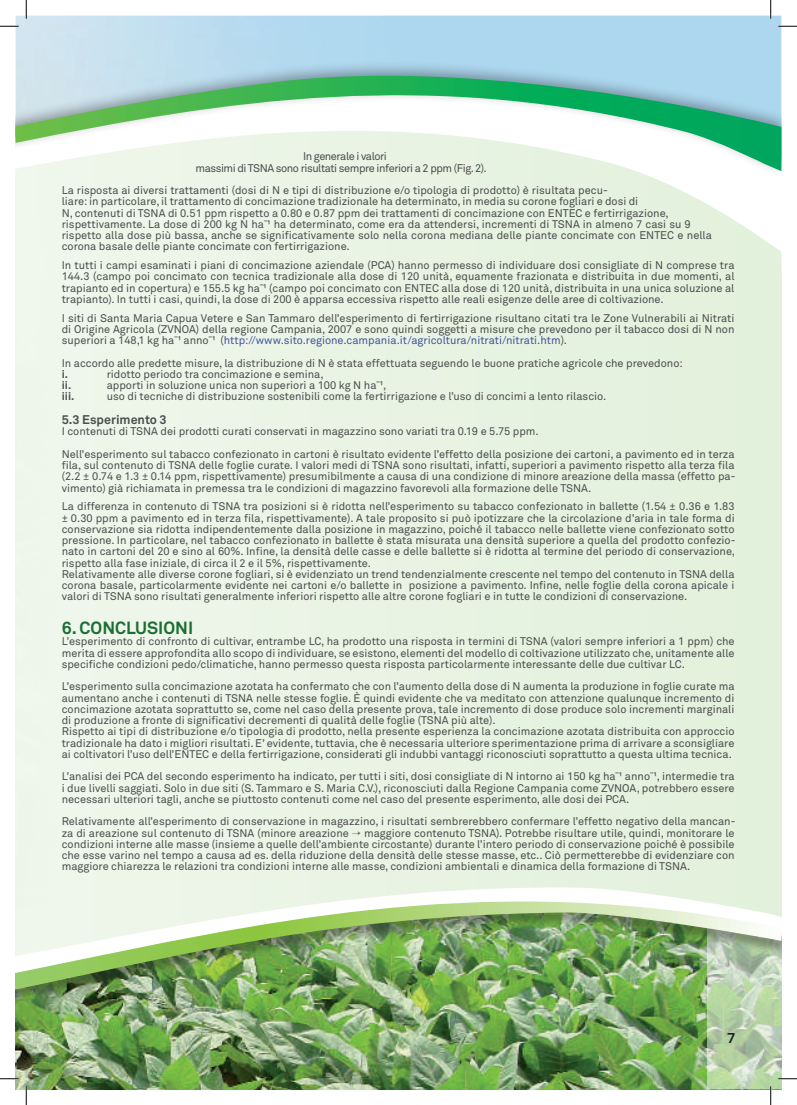
<style>
.page{position:relative;width:797px;height:1105px;background:#fff}
.page>*{position:absolute;margin:0;border:0;box-sizing:border-box;transform-origin:0 0}
.t1{font:700 17.5px "Akkurat";color:#1c6d35}
.t2{font:700 14.38px "Akkurat";color:#231f20}
.t3{font:700 12.5px "Akkurat";color:#4b4c4d}
.t4{font:11px/11.2px "Akkurat";color:#4b4c4d;text-align:justify}
.t5{font:11px/11.2px "Akkurat";letter-spacing:-.04em;color:#4b4c4d}
.t6{font:700 11px "Akkurat";color:#4b4c4d}
.s1{color:#43549a}
</style>
<div class="page">
<div style="left:55px;top:220px;width:726px;height:608px;background:#e8f3e4"></div>
<div style="left:16px;top:60px;width:765px;height:160px;background:#231f20;opacity:.4"></div>
<svg style="left:16px;top:66px;width:765px;height:105px"></svg>
<img style="left:16px;top:828px;width:765px;height:261px">
<svg style="left:0;top:25px;width:19px;height:2px"></svg>
<svg style="left:778px;top:25px;width:19px;height:2px"></svg>
<svg style="left:0;top:1078px;width:19px;height:1px"></svg>
<svg style="left:778px;top:1078px;width:19px;height:1px"></svg>
<svg style="left:25px;top:0;width:2px;height:19px"></svg>
<svg style="left:25px;top:1086px;width:2px;height:19px"></svg>
<svg style="left:770px;top:0;width:1px;height:19px"></svg>
<svg style="left:770px;top:1086px;width:1px;height:19px"></svg>
<p class="t5" style="left:195px;top:151px;width:293px;text-indent:108px">In generale i valori<br>massimi di TSNA sono risultati sempre inferiori a 2 ppm (Fig. 2).</p>
<p class="t4" style="left:62px;top:185px;width:651px;text-align:left">La risposta ai diversi trattamenti (dosi di N e tipi di distribuzione e/o tipologia di prodotto) è risultata pecu-<br>liare: in particolare, il trattamento di concimazione tradizionale ha determinato, in media su corone fogliari e dosi di<br>N, contenuti di TSNA di 0.51 ppm rispetto a 0.80 e 0.87 ppm dei trattamenti di concimazione con ENTEC e fertirrigazione, rispettivamente. La dose di 200 kg N ha¯¹ ha determinato, come era da attendersi, incrementi di TSNA in almeno 7 casi su 9 rispetto alla dose più bassa, anche se significativamente solo nella corona mediana delle piante concimate con ENTEC e nella corona basale delle piante concimate con fertirrigazione.</p>
<p class="t4" style="left:62px;top:260px;width:674px">In tutti i campi esaminati i piani di concimazione aziendale (PCA) hanno permesso di individuare dosi consigliate di N comprese tra 144.3 (campo poi concimato con tecnica tradizionale alla dose di 120 unità, equamente frazionata e distribuita in due momenti, al trapianto ed in copertura) e 155.5 kg ha¯¹ (campo poi concimato con ENTEC alla dose di 120 unità, distribuita in una unica soluzione al trapianto). In tutti i casi, quindi, la dose di 200 è apparsa eccessiva rispetto alle reali esigenze delle aree di coltivazione.</p>
<p class="t4" style="left:62px;top:312px;width:674px">I siti di Santa Maria Capua Vetere e San Tammaro dell’esperimento di fertirrigazione risultano citati tra le Zone Vulnerabili ai Nitrati di Origine Agricola (ZVNOA) della regione Campania, 2007 e sono quindi soggetti a misure che prevedono per il tabacco dosi di N non superiori a 148,1 kg ha¯¹ anno¯¹ (<span class="s1">http://www.sito.regione.campania.it/agricoltura/nitrati/nitrati.htm</span>).</p>
<p class="t4" style="left:62px;top:357px;width:622px">In accordo alle predette misure, la distribuzione di N è stata effettuata seguendo le buone pratiche agricole che prevedono:</p>
<p class="t6" style="left:62px;top:367px;width:8px">i.</p>
<p class="t4" style="left:107px;top:369px;width:218px">ridotto periodo tra concimazione e semina,</p>
<p class="t6" style="left:62px;top:378px;width:11px">ii.</p>
<p class="t4" style="left:107px;top:380px;width:281px">apporti in soluzione unica non superiori a 100 kg N ha¯¹,</p>
<p class="t6" style="left:62px;top:390px;width:14px">iii.</p>
<p class="t4" style="left:107px;top:391px;width:501px">uso di tecniche di distribuzione sostenibili come la fertirrigazione e l’uso di concimi a lento rilascio.</p>
<p class="t3" style="left:62px;top:412px;width:107px">5.3 Esperimento 3</p>
<p class="t4" style="left:62px;top:420px;width:674px;line-height:22.5px">I contenuti di TSNA dei prodotti curati conservati in magazzino sono variati tra 0.19 e 5.75 ppm.<br>Nell’esperimento sul tabacco confezionato in cartoni è risultato evidente l’effetto della posizione dei cartoni, a pavimento ed in terza</p>
<p class="t4" style="left:62px;top:460px;width:675px">fila, sul contenuto di TSNA delle foglie curate. I valori medi di TSNA sono risultati, infatti, superiori a pavimento rispetto alla terza fila (2.2 ± 0.74 e 1.3 ± 0.14 ppm, rispettivamente) presumibilmente a causa di una condizione di minore areazione della massa (effetto pa&shy;vimento) già richiamata in premessa tra le condizioni di magazzino favorevoli alla formazione delle TSNA.</p>
<p class="t4" style="left:62px;top:501px;width:675px;text-align:left">La differenza in contenuto di TSNA tra posizioni si è ridotta nell’esperimento su tabacco confezionato in ballette (1.54 ± 0.36 e 1.83 ± 0.30 ppm a pavimento ed in terza fila, rispettivamente). A tale proposito si può ipotizzare che la circolazione d’aria in tale forma di conservazione sia ridotta indipendentemente dalla posizione in magazzino, poiché il tabacco nelle ballette viene confezionato sotto pressione. In particolare, nel tabacco confezionato in ballette è stata misurata una densità superiore a quella del prodotto confezio&shy;nato in cartoni del 20 e sino al 60%. Infine, la densità delle casse e delle ballette si è ridotta al termine del periodo di conservazione, rispetto alla fase iniziale, di circa il 2 e il 5%, rispettivamente.<br>Relativamente alle diverse corone fogliari, si è evidenziato un trend tendenzialmente crescente nel tempo del contenuto in TSNA della corona basale, particolarmente evidente nei cartoni e/o ballette in posizione a pavimento. Infine, nelle foglie della corona apicale i valori di TSNA sono risultati generalmente inferiori rispetto alle altre corone fogliari e in tutte le condizioni di conservazione.</p>
<h1 class="t1" style="left:62px;top:617px;width:133px">6. CONCLUSIONI</h1>
<p class="t4" style="left:62px;top:636px;width:674px">L’esperimento di confronto di cultivar, entrambe LC, ha prodotto una risposta in termini di TSNA (valori sempre inferiori a 1 ppm) che merita di essere approfondita allo scopo di individuare, se esistono, elementi del modello di coltivazione utilizzato che, unitamente alle specifiche condizioni pedo/climatiche, hanno permesso questa risposta particolarmente interessante delle due cultivar LC.</p>
<p class="t4" style="left:62px;top:681px;width:674px;text-align:left">L’esperimento sulla concimazione azotata ha confermato che con l’aumento della dose di N aumenta la produzione in foglie curate ma aumentano anche i contenuti di TSNA nelle stesse foglie. È quindi evidente che va meditato con attenzione qualunque incremento di concimazione azotata soprattutto se, come nel caso della presente prova, tale incremento di dose produce solo incrementi marginali di produzione a fronte di significativi decrementi di qualità delle foglie (TSNA più alte).<br>Rispetto ai tipi di distribuzione e/o tipologia di prodotto, nella presente esperienza la concimazione azotata distribuita con approccio tradizionale ha dato i migliori risultati. E’ evidente, tuttavia, che è necessaria ulteriore sperimentazione prima di arrivare a sconsigliare ai coltivatori l’uso dell’ENTEC e della fertirrigazione, considerati gli indubbi vantaggi riconosciuti soprattutto a questa ultima tecnica.</p>
<p class="t4" style="left:62px;top:771px;width:674px">L’analisi dei PCA del secondo esperimento ha indicato, per tutti i siti, dosi consigliate di N intorno ai 150 kg ha¯¹ anno¯¹, intermedie tra i due livelli saggiati. Solo in due siti (S. Tammaro e S. Maria C.V.), riconosciuti dalla Regione Campania come ZVNOA, potrebbero essere necessari ulteriori tagli, anche se piuttosto contenuti come nel caso del presente esperimento, alle dosi dei PCA.</p>
<p class="t4" style="left:62px;top:816px;width:675px">Relativamente all’esperimento di conservazione in magazzino, i risultati sembrerebbero confermare l’effetto negativo della mancan&shy;za di areazione sul contenuto di TSNA (minore areazione → maggiore contenuto TSNA). Potrebbe risultare utile, quindi, monitorare le condizioni interne alle masse (insieme a quelle dell’ambiente circostante) durante l’intero periodo di conservazione poiché è possibile che esse varino nel tempo a causa ad es. della riduzione della densità delle stesse masse, etc.. Ciò permetterebbe di evidenziare con maggiore chiarezza le relazioni tra condizioni interne alle masse, condizioni ambientali e dinamica della formazione di TSNA.</p>
<h2 class="t2" style="left:727px;top:1029px;width:10px">7</h2>
</div>
